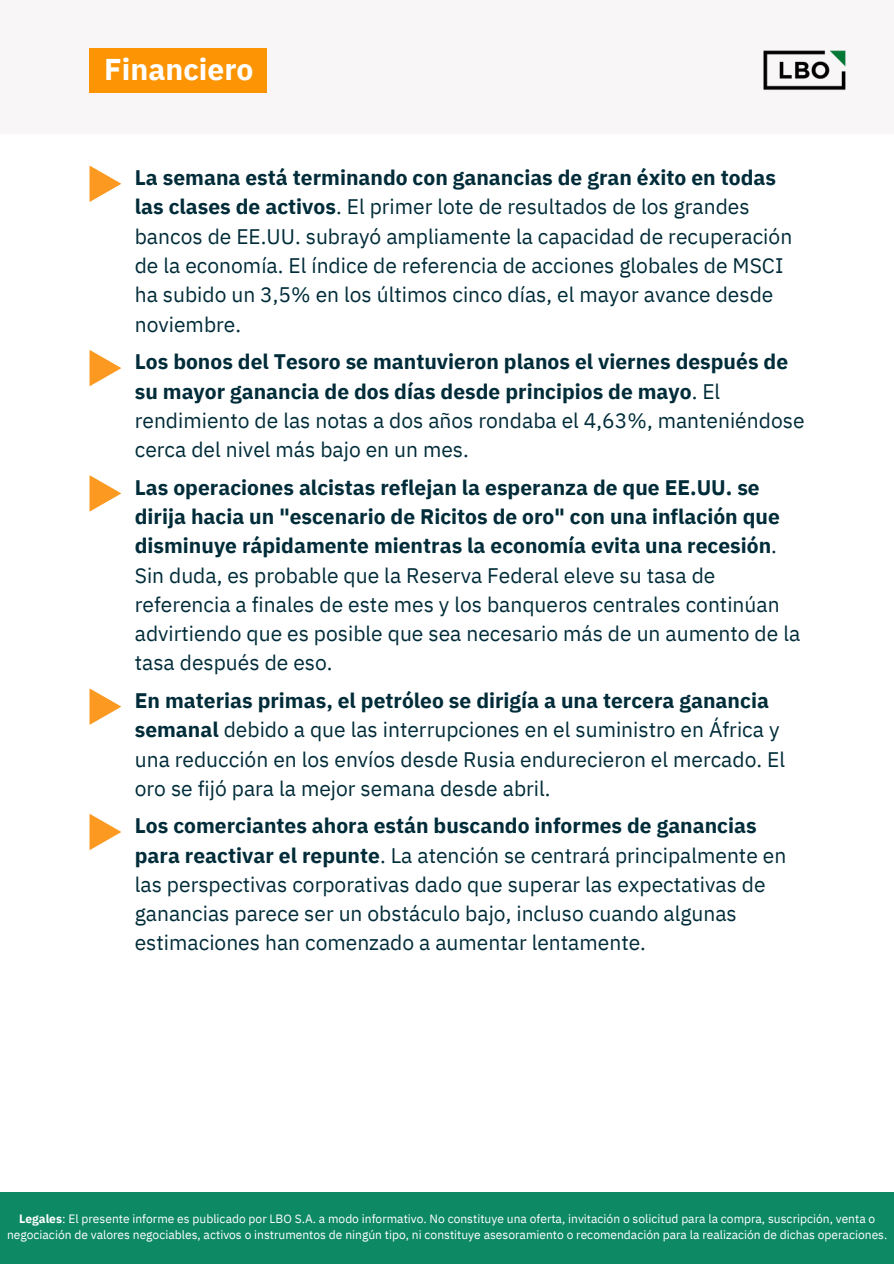
<style>
.page{position:relative;width:894px;height:1264px;background:#fff}
.page>*{position:absolute;margin:0;border:0;box-sizing:border-box;transform-origin:0 0}
.t1{font:700 30px "IBM Plex Sans";color:#fff}
.t2{font:21px/29.2px "IBM Plex Sans";color:#002c39}
.t3{font:700 21px/29.2px "IBM Plex Sans";color:#002c39}
.t4{font:12px/16px "IBM Plex Sans";color:#fff;text-align:center}
.s1{font-weight:700}
.s2{font-weight:400}
</style>
<div class="page">
<div style="left:0;top:0;width:893px;height:133px;background:#f9f6f7"></div>
<div style="left:89px;top:49px;width:177px;height:44px;background:#fc9404"></div>
<svg style="left:89px;top:166px;width:32px;height:36px"></svg>
<div style="left:0;top:1192px;width:893px;height:71px;background:#0d8964"></div>
<img style="left:763px;top:50px;width:83px;height:40px">
<svg style="left:89px;top:350px;width:32px;height:36px"></svg>
<svg style="left:89px;top:688px;width:32px;height:36px"></svg>
<svg style="left:89px;top:475px;width:32px;height:36px"></svg>
<svg style="left:89px;top:814px;width:32px;height:36px"></svg>
<p class="t1" style="left:104px;top:49px;width:151px">Financiero</p>
<p class="t2" style="left:135px;top:162px;width:658px"><span class="s1">La semana está terminando con ganancias de gran éxito en todas las clases de activos</span>. El primer lote de resultados de los grandes bancos de EE.UU. subrayó ampliamente la capacidad de recuperación de la economía. El índice de referencia de acciones globales de MSCI ha subido un 3,5% en los últimos cinco días, el mayor avance desde noviembre.</p>
<p class="t3" style="left:135px;top:347px;width:671px">Los bonos del Tesoro se mantuvieron planos el viernes después de su mayor ganancia de dos días desde principios de mayo<span class="s2">. El rendimiento de las notas a dos años rondaba el 4,63%, manteniéndose cerca del nivel más bajo en un mes.</span></p>
<p class="t2" style="left:135px;top:472px;width:666px"><span class="s1">Las operaciones alcistas reflejan la esperanza de que EE.UU. se dirija hacia un "escenario de Ricitos de oro" con una inflación que disminuye rápidamente mientras la economía evita una recesión</span>.<br>Sin duda, es probable que la Reserva Federal eleve su tasa de referencia a finales de este mes y los banqueros centrales continúan advirtiendo que es posible que sea necesario más de un aumento de la tasa después de eso.</p>
<p class="t2" style="left:135px;top:685px;width:651px"><span class="s1">En materias primas, el petróleo se dirigía a una tercera ganancia semanal</span> debido a que las interrupciones en el suministro en África y una reducción en los envíos desde Rusia endurecieron el mercado. El oro se fijó para la mejor semana desde abril.</p>
<p class="t2" style="left:135px;top:810px;width:653px"><span class="s1">Los comerciantes ahora están buscando informes de ganancias para reactivar el repunte</span>. La atención se centrará principalmente en las perspectivas corporativas dado que superar las expectativas de ganancias parece ser un obstáculo bajo, incluso cuando algunas estimaciones han comenzado a aumentar lentamente.</p>
<p class="t4" style="left:7px;top:1210px;width:881px"><span class="s1">Legales</span>: El presente informe es publicado por LBO S.A. a modo informativo. No constituye una oferta, invitación o solicitud para la compra, suscripción, venta o negociación de valores negociables, activos o instrumentos de ningún tipo, ni constituye asesoramiento o recomendación para la realización de dichas operaciones.</p>
</div>
